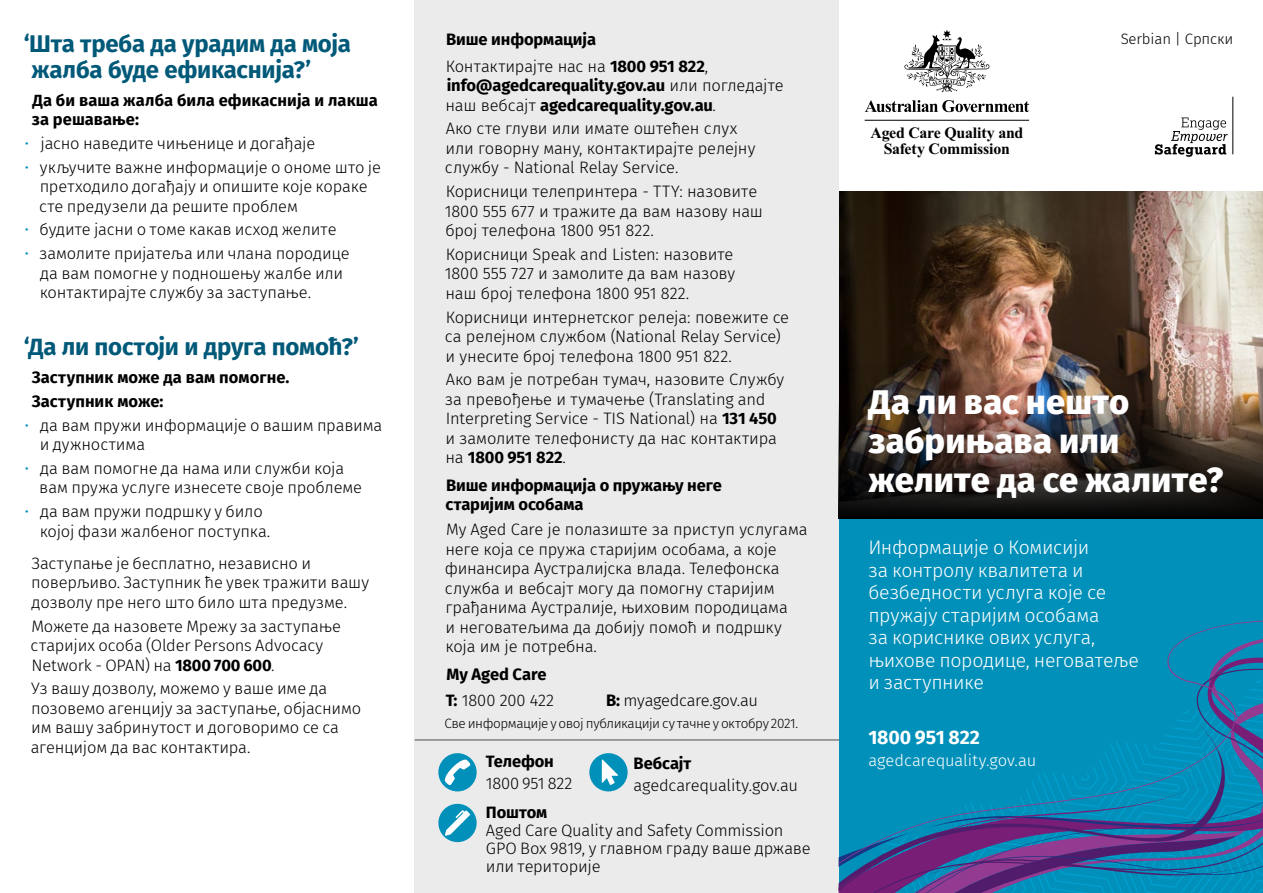
<style>
.page{position:relative;width:1263px;height:893px;background:#fff}
.page>*{position:absolute;margin:0;border:0;box-sizing:border-box;transform-origin:0 0}
.t1{font:800 34.5px/39px "Fira Sans";letter-spacing:.005em;color:#fff}
.t2{font:700 24px/25.5px "Fira Sans";letter-spacing:-.01em;color:#005978}
.t3{font:300 19.5px/22.5px "Fira Sans";letter-spacing:-.015em;color:#fff}
.t4{font:700 19.5px "Fira Sans";letter-spacing:-.005em;color:#fff}
.Body_text{font:300 16.5px/19.5px "Fira Sans";letter-spacing:-.01em;color:#000}
.H3{font:700 16.5px/19.5px "Fira Sans";letter-spacing:-.005em;color:#000}
.t5{font:300 16.5px "Fira Sans";color:#fff}
.Body_text-2{font:700 16.5px "Fira Sans";letter-spacing:-.005em;color:#000}
.t6{font:700 15.9px/15.9px "Times New Roman";letter-spacing:-.015em;color:#000;text-align:center}
.t7{font:300 15px "Fira Sans";letter-spacing:-.01em;color:#000}
.Fine_Print{font:300 13.5px "Fira Sans";letter-spacing:-.03em;color:#000}
.s1{color:#0090b9}
.s2{font-weight:700}
.s3{font-weight:300}
</style>
<div class="page">
<img style="left:839px;top:191px;width:424px;height:175px">
<div style="left:839px;top:519px;width:424px;height:374px;background:#0090b9"></div>
<div style="left:414px;top:0;width:425px;height:893px;background:#ebebec"></div>
<svg style="left:865px;top:100px;width:164px;height:12px"></svg>
<svg style="left:904px;top:30px;width:85px;height:62px"></svg>
<hr style="left:865px;top:120px;width:164px;height:1px;background:#000">
<svg style="left:839px;top:636px;width:424px;height:257px"></svg>
<img style="left:839px;top:366px;width:424px;height:153px">
<hr style="left:1232px;top:97px;width:1px;height:57px;background:#000">
<hr style="left:415px;top:740px;width:424px;height:1px;background:#4d4d4f">
<div style="left:438px;top:753px;width:39px;height:38px;background:#0090b9;border-radius:50%"></div>
<svg style="left:445px;top:759px;width:25px;height:26px"></svg>
<div style="left:589px;top:753px;width:39px;height:38px;background:#0090b9;border-radius:50%"></div>
<svg style="left:602px;top:759px;width:16px;height:26px"></svg>
<div style="left:438px;top:804px;width:39px;height:38px;background:#0090b9;border-radius:50%"></div>
<svg style="left:445px;top:810px;width:25px;height:26px"></svg>
<svg style="left:1155px;top:118px;width:73px;height:39px"></svg>
<h1 class="t2" style="left:32px;top:29px;width:321px;text-indent:-8px">‘Шта треба да урадим да моја жалба буде ефикаснија?’</h1>
<h2 class="H3" style="left:32px;top:89px;width:348px">Да би ваша жалба била ефикаснија и лакша за решавање:</h2>
<p class="Body_text" style="left:24px;top:133px;width:292px"><span class="s1">•</span> јасно наведите чињенице и догађаје</p>
<p class="Body_text" style="left:39px;top:157px;width:343px;text-indent:-15px"><span class="s1">•</span> укључите важне информације о ономе што је претходило догађају и опишите које кораке сте предузели да решите проблем</p>
<p class="Body_text" style="left:24px;top:220px;width:314px"><span class="s1">•</span> будите јасни о томе какав исход желите</p>
<p class="Body_text" style="left:40px;top:244px;width:312px;text-indent:-15px"><span class="s1">•</span> замолите пријатеља или члана породице да вам помогне у подношењу жалбе или контактирајте службу за заступање.</p>
<h1 class="t2" style="left:24px;top:332px;width:337px">‘Да ли постоји и друга помоћ?’</h1>
<h2 class="H3" style="left:32px;top:366px;width:259px">Заступник може да вам помогне.</h2>
<h2 class="H3" style="left:32px;top:390px;width:133px">Заступник може:</h2>
<p class="Body_text" style="left:40px;top:415px;width:344px;text-indent:-15px"><span class="s1">•</span> да вам пружи информације о вашим правима и дужностима</p>
<p class="Body_text" style="left:39px;top:458px;width:324px;text-indent:-15px"><span class="s1">•</span> да вам помогне да нама или служби која вам пружа услуге изнесете своје проблеме</p>
<p class="Body_text" style="left:40px;top:501px;width:232px;text-indent:-15px"><span class="s1">•</span> да вам пружи подршку у било којој фази жалбеног поступка.</p>
<p class="Body_text" style="left:31px;top:553px;width:339px">Заступање је бесплатно, независно и поверљиво. Заступник ће увек тражити вашу дозволу пре него што било шта предузме.</p>
<p class="Body_text" style="left:31px;top:616px;width:312px">Можете да назовете Мрежу за заступање старијих особа (Older Persons Advocacy<br>Network - OPAN) на <span class="s2">1800 700 600</span>.</p>
<p class="Body_text" style="left:31px;top:679px;width:332px">Уз вашу дозволу, можемо у ваше име да позовемо агенцију за заступање, објаснимо им вашу забринутост и договоримо се са агенцијом да вас контактира.</p>
<h2 class="H3" style="left:446px;top:29px;width:151px">Више информација</h2>
<h2 class="H3" style="left:445px;top:55px;width:340px"><span class="s3">Контактирајте нас на</span> 1800 951 822<span class="s3">, </span>info@agedcarequality.gov.au <span class="s3">или погледајте наш вебсајт</span> agedcarequality.gov.au<span class="s3">.</span></h2>
<h2 class="Body_text" style="left:445px;top:119px;width:312px">Ако сте глуви или имате оштећен слух или говорну ману, контактирајте релејну службу - National Relay Service.</h2>
<h2 class="Body_text" style="left:445px;top:182px;width:320px">Корисници телепринтера - TTY: назовите<br>1800 555 677 и тражите да вам назову наш број телефона 1800 951 822.</h2>
<h2 class="Body_text" style="left:445px;top:244px;width:292px;text-align:justify">Корисници Speak and Listen: назовите 1800 555 727 и замолите да вам назову наш број телефона 1800 951 822.</h2>
<h2 class="Body_text" style="left:445px;top:307px;width:346px">Корисници интернетског релеја: повежите се са релејном службом (National Relay Service) и унесите број телефона 1800 951 822.</h2>
<h2 class="Body_text" style="left:445px;top:370px;width:341px">Ако вам је потребан тумач, назовите Службу за превођење и тумачење (Translating and Interpreting Service - TIS National) на <span class="s2">131 450 </span>и замолите телефонисту да нас контактира на <span class="s2">1800 951 822</span>.</h2>
<h2 class="H3" style="left:445px;top:474px;width:278px">Више информација о пружању неге старијим особама</h2>
<h2 class="Body_text" style="left:445px;top:520px;width:364px">My Aged Care је полазиште за приступ услугама неге која се пружа старијим особама, а које финансира Аустралијска влада. Телефонска служба и вебсајт могу да помогну старијим грађанима Аустралије, њиховим породицама<br>и неговатељима да добију помоћ и подршку која им је потребна.</h2>
<h2 class="H3" style="left:447px;top:663px;width:101px">My Aged Care</h2>
<h2 class="Body_text" style="left:446px;top:690px;width:110px"><span class="s2">T:</span> 1800 200 422</h2>
<h2 class="Body_text" style="left:606px;top:690px;width:153px"><span class="s2">В:</span> myagedcare.gov.au</h2>
<p class="Fine_Print" style="left:444px;top:714px;width:355px">Све информације у овој публикацији су тачне у октобру 2021.</p>
<p class="Body_text-2" style="left:486px;top:747px;width:70px">Телефон</p>
<p class="Body_text" style="left:486px;top:774px;width:88px">1800 951 822</p>
<p class="Body_text-2" style="left:634px;top:749px;width:59px">Вебсајт</p>
<p class="Body_text" style="left:634px;top:775px;width:166px">agedcarequality.gov.au</p>
<p class="Body_text" style="left:486px;top:803px;width:326px;line-height:18px"><span class="s2">Поштом<br></span>Aged Care Quality and Safety Commission<br>GPO Box 9819, у главном граду ваше државе или територије</p>
<p class="t6" style="left:870px;top:125px;width:154px">Aged Care Quality and<br>Safety Commission</p>
<h2 class="t7" style="left:1121px;top:28px;width:114px">Serbian | Cрпски</h2>
<p class="t1" style="left:868px;top:380px;width:356px">Да ли вас нешто забрињава или желите да се жалите?</p>
<p class="t3" style="left:868px;top:536px;width:272px">Информације о Комисији<br>за контролу квалитета и безбедности услуга које се пружају старијим особама<br>за кориснике ових услуга, њихове породице, неговатеље и заступнике</p>
<p class="t4" style="left:868px;top:721px;width:113px">1800 951 822</p>
<p class="t5" style="left:868px;top:749px;width:169px">agedcarequality.gov.au</p>
</div>
